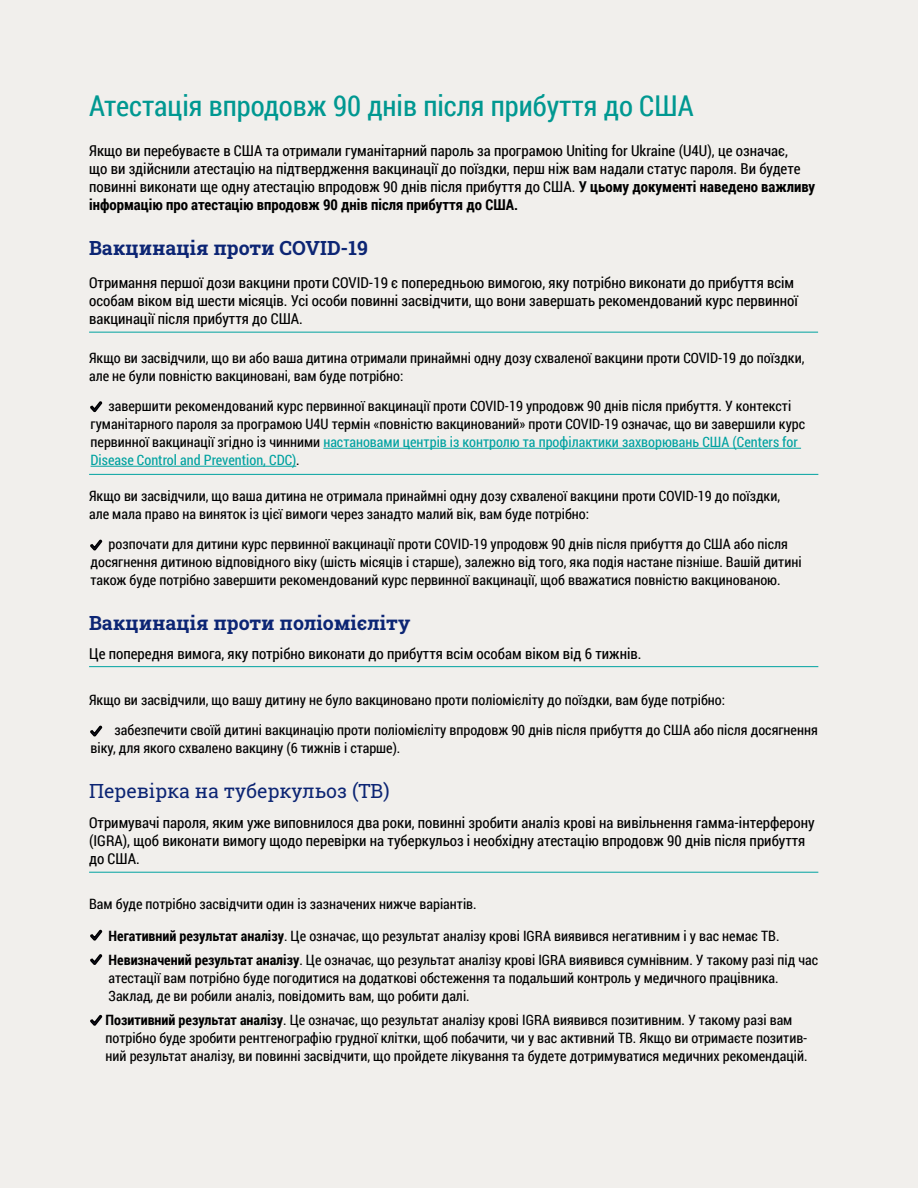
<style>
.page{position:relative;width:918px;height:1188px;background:#f1efec}
.page>*{position:absolute;margin:0;border:0;box-sizing:border-box;transform-origin:0 0}
.t1{font:28.65px "Roboto Condensed";color:#009891}
.t2{font:700 19.5px "Roboto Slab";color:#0c2574}
.t3{font:19.5px "Roboto Slab";color:#0c2574}
.t4{font:15px/18px "Roboto Condensed";color:#000}
.t5{font:14.25px/18px "Roboto Condensed";color:#000}
.s1{font-weight:700}
.s2{color:#00a2a1}
.s3{color:#00a2a0}
</style>
<div class="page">
<hr style="left:89px;top:666px;width:729px;height:1px;background:#00a2a0">
<svg style="left:90px;top:401px;width:13px;height:12px"></svg>
<hr style="left:89px;top:332px;width:729px;height:1px;background:#00a2a0">
<hr style="left:89px;top:474px;width:729px;height:1px;background:#00a2a0">
<svg style="left:90px;top:539px;width:13px;height:12px"></svg>
<svg style="left:90px;top:725px;width:13px;height:12px"></svg>
<svg style="left:90px;top:929px;width:13px;height:12px"></svg>
<svg style="left:90px;top:954px;width:13px;height:11px"></svg>
<svg style="left:90px;top:1014px;width:13px;height:12px"></svg>
<hr style="left:89px;top:872px;width:729px;height:1px;background:#00a2a0">
<hr style="left:323px;top:448px;width:428px;height:1px;background:#00a2a1">
<hr style="left:751px;top:448px;width:50px;height:1px;background:#00a2a0">
<hr style="left:91px;top:466px;width:205px;height:1px;background:#00a2a0">
<h1 class="t1" style="left:89px;top:89px;width:606px">Атестація впродовж 90 днів після прибуття до США</h1>
<p class="t4" style="left:89px;top:142px;width:728px">Якщо ви перебуваєте в США та отримали гуманітарний пароль за програмою Uniting for Ukraine (U4U), це означає,<br>що ви здійснили атестацію на підтвердження вакцинації до поїздки, перш ніж вам надали статус пароля. Ви будете повинні виконати ще одну атестацію впродовж 90 днів після прибуття до США. <span class="s1">У цьому документі наведено важливу інформацію про атестацію впродовж 90 днів після прибуття до США.</span></p>
<h2 class="t2" style="left:89px;top:235px;width:280px">Вакцинація проти COVID-19</h2>
<p class="t4" style="left:89px;top:274px;width:710px">Отримання першої дози вакцини проти COVID-19 є попередньою вимогою, яку потрібно виконати до прибуття всім особам віком від шести місяців. Усі особи повинні засвідчити, що вони завершать рекомендований курс первинної вакцинації після прибуття до США.</p>
<p class="t5" style="left:89px;top:349px;width:717px">Якщо ви засвідчили, що ви або ваша дитина отримали принаймні одну дозу схваленої вакцини проти COVID-19 до поїздки, але не були повністю вакциновані, вам буде потрібно:</p>
<p class="t5" style="left:91px;top:397px;width:716px;text-indent:18px">завершити рекомендований курс первинної вакцинації проти COVID-19 упродовж 90 днів після прибуття. У контексті гуманітарного пароля за програмою U4U термін «повністю вакцинований» проти COVID-19 означає, що ви завершили курс первинної вакцинації згідно із чинними <span class="s2">настановами центрів із контролю та профілактики захворювань США (Ce</span><span class="s3">nters for Disease Control and Prevention, CDC)</span>.</p>
<p class="t5" style="left:89px;top:487px;width:692px">Якщо ви засвідчили, що ваша дитина не отримала принаймні одну дозу схваленої вакцини проти COVID-19 до поїздки, але мала право на виняток із цієї вимоги через занадто малий вік, вам буде потрібно:</p>
<p class="t5" style="left:91px;top:535px;width:712px;text-indent:18px">розпочати для дитини курс первинної вакцинації проти COVID-19 упродовж 90 днів після прибуття до США або після досягнення дитиною відповідного віку (шість місяців і старше), залежно від того, яка подія настане пізніше. Вашій дитині також буде потрібно завершити рекомендований курс первинної вакцинації, щоб вважатися повністю вакцинованою.</p>
<h2 class="t2" style="left:89px;top:610px;width:323px">Вакцинація проти поліомієліту</h2>
<p class="t4" style="left:89px;top:644px;width:554px">Це попередня вимога, яку потрібно виконати до прибуття всім особам віком від 6 тижнів.</p>
<p class="t5" style="left:115px;top:685px;width:705px;line-height:30px;text-indent:-25px">Якщо ви засвідчили, що вашу дитину не було вакциновано проти поліомієліту до поїздки, вам буде потрібно:<br>забезпечити своїй дитині вакцинацію проти поліомієліту впродовж 90 днів після прибуття до США або після досягнення</p>
<p class="t5" style="left:91px;top:739px;width:311px">віку, для якого схвалено вакцину (6 тижнів і старше).</p>
<h2 class="t3" style="left:89px;top:778px;width:302px">Перевірка на туберкульоз (TB)</h2>
<p class="t4" style="left:89px;top:814px;width:727px">Отримувачі пароля, яким уже виповнилося два роки, повинні зробити аналіз крові на вивільнення гамма-інтерферону (IGRA), щоб виконати вимогу щодо перевірки на туберкульоз і необхідну атестацію впродовж 90 днів після прибуття до США.</p>
<p class="t5" style="left:89px;top:895px;width:389px">Вам буде потрібно засвідчити один із зазначених нижче варіантів.</p>
<p class="t5" style="left:109px;top:924px;width:711px;line-height:24px"><span class="s1">Негативний результат аналізу</span>. Це означає, що результат аналізу крові IGRA виявився негативним і у вас немає TB.<br><span class="s1">Невизначений результат аналізу</span>. Це означає, що результат аналізу крові IGRA виявився сумнівним. У такому разі під час</p>
<p class="t5" style="left:109px;top:969px;width:672px">атестації вам потрібно буде погодитися на додаткові обстеження та подальший контроль у медичного працівника.<br>Заклад, де ви робили аналіз, повідомить вам, що робити далі.</p>
<p class="t5" style="left:106px;top:1011px;width:703px"><span class="s1">Позитивний результат аналізу</span>. Це означає, що результат аналізу крові IGRA виявився позитивним. У такому разі вам потрібно буде зробити рентгенографію грудної клітки, щоб побачити, чи у вас активний TB. Якщо ви отримаєте позитив&shy;ний результат аналізу, ви повинні засвідчити, що пройдете лікування та будете дотримуватися медичних рекомендацій.</p>
</div>
